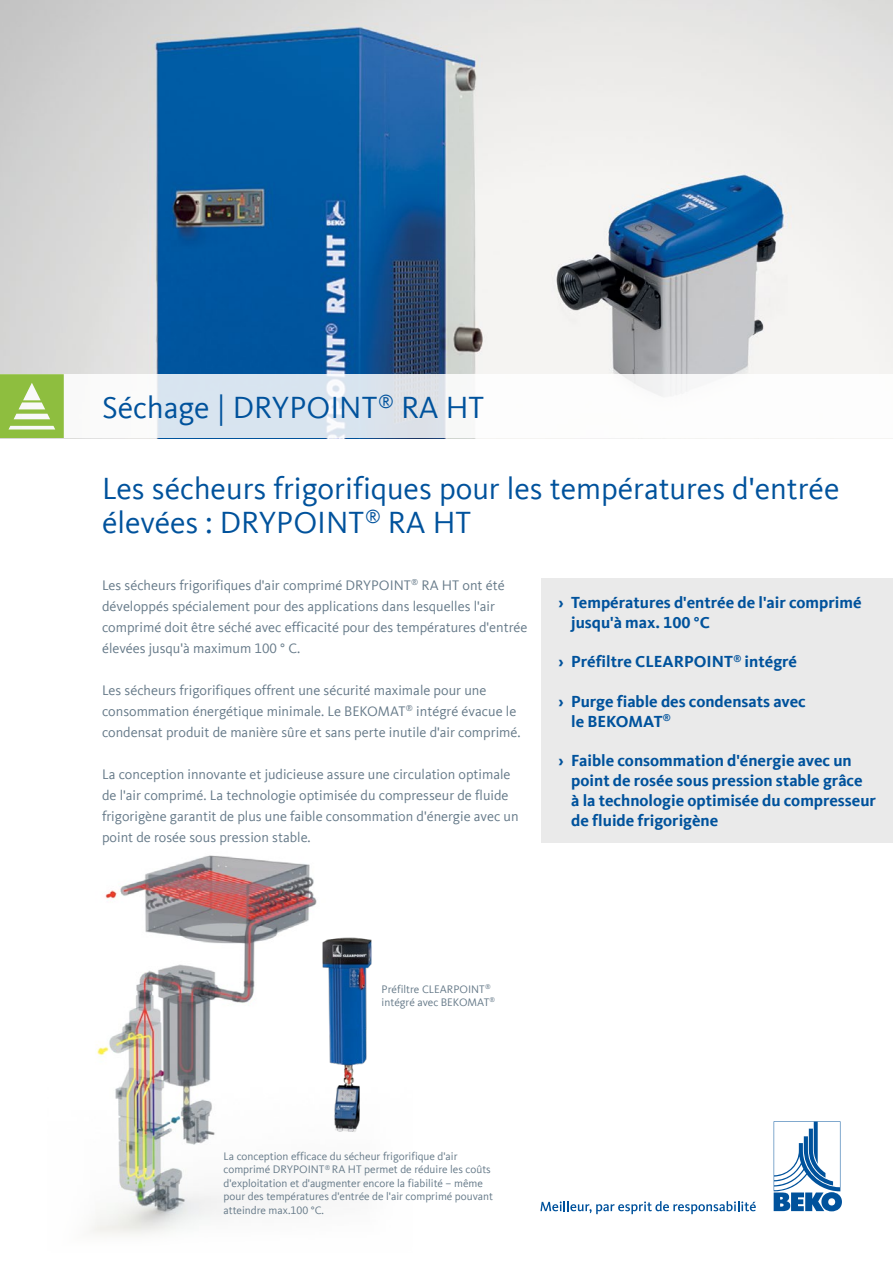
<style>
.page{position:relative;width:893px;height:1263px;background:#fff}
.page>*{position:absolute;margin:0;border:0;box-sizing:border-box;transform-origin:0 0}
.t1{font:31.5px/33.8px "Kievit Offc Pro";color:#00529c}
.t2{font:700 16.5px/19.8px "Kievit Offc Pro";color:#00529c}
.t3{font:14.25px/21px "Kievit Offc Pro";color:#657988}
.t4{font:11.25px/13.5px "Kievit Offc Pro";color:#657988}
</style>
<div class="page">
<svg style="left:774px;top:1121px;width:68px;height:90px"></svg>
<svg style="left:540px;top:1201px;width:216px;height:13px"></svg>
<img style="left:0;top:0;width:893px;height:374px">
<svg style="left:157px;top:374px;width:531px;height:64px;fill:#dfe5f0"></svg>
<svg style="left:0;top:374px;width:64px;height:64px;background:#a0c75e"></svg>
<img style="left:90px;top:855px;width:227px;height:380px">
<div style="left:541px;top:578px;width:352px;height:265px;background:#eaeaea"></div>
<img style="left:287px;top:921px;width:85px;height:216px">
<h1 class="t1" style="left:102px;top:390px;width:384px">Séchage | DRYPOINT<sup>®</sup> RA HT</h1>
<h1 class="t1" style="left:102px;top:472px;width:739px">Les sécheurs frigorifiques pour les températures d'entrée élevées : DRYPOINT<sup>®</sup> RA HT</h1>
<p class="t3" style="left:102px;top:574px;width:427px">Les sécheurs frigorifiques d'air comprimé DRYPOINT<sup>®</sup> RA HT ont été développés spécialement pour des applications dans lesquelles l'air comprimé doit être séché avec efficacité pour des températures d'entrée élevées jusqu'à maximum 100 ° C.</p>
<p class="t3" style="left:102px;top:679px;width:420px">Les sécheurs frigorifiques offrent une sécurité maximale pour une consommation énergétique minimale. Le BEKOMAT<sup>®</sup> intégré évacue le condensat produit de manière sûre et sans perte inutile d'air comprimé.</p>
<p class="t3" style="left:102px;top:763px;width:418px">La conception innovante et judicieuse assure une circulation optimale de l'air comprimé. La technologie optimisée du compresseur de fluide frigorigène garantit de plus une faible consommation d'énergie avec un point de rosée sous pression stable.</p>
<p class="t2" style="left:571px;top:592px;width:292px;text-indent:-13px">› Températures d'entrée de l'air comprimé jusqu'à max. 100 °C</p>
<p class="t2" style="left:558px;top:652px;width:240px">› Préfiltre CLEARPOINT<sup>®</sup> intégré</p>
<p class="t2" style="left:571px;top:691px;width:236px;text-indent:-13px">› Purge fiable des condensats avec le BEKOMAT<sup>®</sup></p>
<p class="t2" style="left:571px;top:751px;width:306px;text-indent:-13px">› Faible consommation d'énergie avec un point de rosée sous pression stable grâce<br>à la technologie optimisée du compresseur de fluide frigorigène</p>
<p class="t4" style="left:382px;top:982px;width:115px">Préfiltre CLEARPOINT<sup>® </sup>intégré avec BEKOMAT<sup>®</sup></p>
<p class="t4" style="left:224px;top:1149px;width:271px">La conception efficace du sécheur frigorifique d'air comprimé DRYPOINT<sup>®</sup> RA HT permet de réduire les coûts d'exploitation et d'augmenter encore la fiabilité – même pour des températures d'entrée de l'air comprimé pouvant atteindre max.100 °C.</p>
</div>
